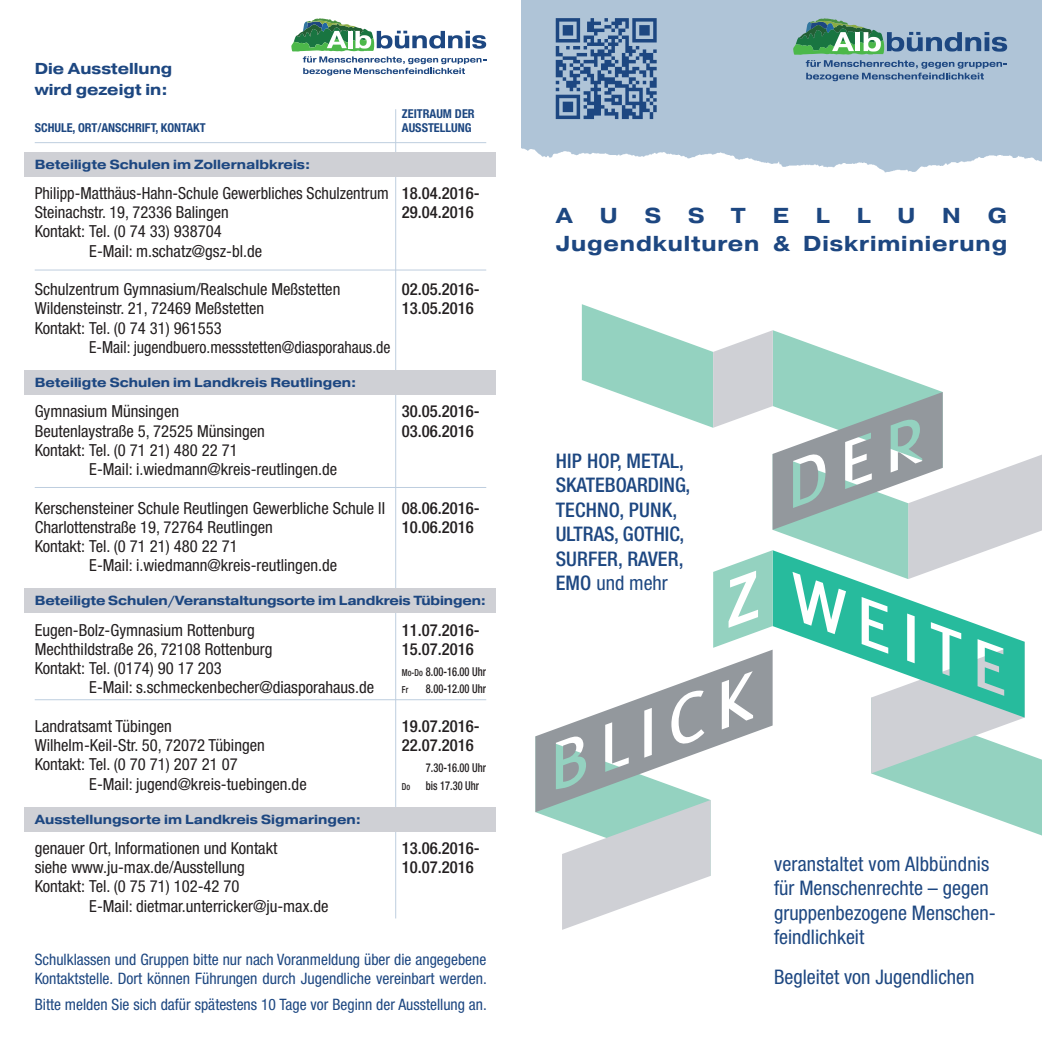
<style>
.page{position:relative;width:1042px;height:1042px;background:#fff}
.page>*{position:absolute;margin:0;border:0;box-sizing:border-box;transform-origin:0 0}
.Subheader2{font:700 21.53px "Pragmatica Ext";letter-spacing:.04em;color:#1d4781}
.Subheader2-2{font:condensed 20.12px/24.5px "Helvetica Neue LT Std";color:#1d4781}
.Subheader2-3{font:500 condensed 20.12px/24.5px "Helvetica Neue LT Std";color:#1d4781}
.Liste_Titel{font:condensed 16.62px/19.2px "Helvetica Neue LT Std";color:#231f20}
.Liste_Titel-2{font:500 condensed 16.62px/19.2px "Helvetica Neue LT Std";color:#231f20}
.Liste_Text{font:condensed 15.75px/18.9px "Helvetica Neue LT Std";color:#1d4781}
.Fließtext{font:700 15.75px/21px "Pragmatica Ext";color:#1d4781}
.Liste_Titel-3{font:700 13.12px "Pragmatica Ext";color:#1d4781}
.Liste_Titel-4{font:500 condensed 12.25px "Helvetica Neue LT Std";color:#231f20;scale:.85 1}
.Liste{font:700 condensed 12.25px/14px "Helvetica Neue LT Std";color:#1d4781}
.Liste_Titel-5{font:500 condensed 9.62px "Helvetica Neue LT Std";color:#231f20;scale:.85 1}
.s1{font-size:9.62px}
.s2{font-weight:400}
</style>
<div class="page">
<img style="left:521px;top:0;width:521px;height:173px">
<svg style="left:535px;top:304px;width:507px;height:626px"></svg>
<svg style="left:291px;top:18px;width:195px;height:58px"></svg>
<svg style="left:793px;top:18px;width:214px;height:63px;background:#87a8b5"></svg>
<hr style="left:35px;top:142px;width:451px;height:1px;background:#becedf">
<hr style="left:395px;top:109px;width:1px;height:46px;background:#becedf">
<svg style="left:556px;top:18px;width:101px;height:101px;background:#6484ab"></svg>
<hr style="left:395px;top:168px;width:1px;height:214px;background:#becedf">
<hr style="left:35px;top:270px;width:451px;height:1px;background:#becedf">
<div style="left:25px;top:152px;width:471px;height:25px;background:#cfd0d5"></div>
<hr style="left:395px;top:387px;width:1px;height:212px;background:#becedf">
<hr style="left:35px;top:487px;width:451px;height:1px;background:#becedf">
<div style="left:25px;top:370px;width:471px;height:25px;background:#cfd0d5"></div>
<hr style="left:395px;top:602px;width:1px;height:225px;background:#becedf">
<hr style="left:35px;top:699px;width:451px;height:1px;background:#becedf">
<div style="left:25px;top:588px;width:471px;height:25px;background:#cfd0d5"></div>
<hr style="left:395px;top:818px;width:1px;height:100px;background:#becedf">
<div style="left:25px;top:807px;width:471px;height:24px;background:#cfd0d5"></div>
<p class="Fließtext" style="left:35px;top:58px;width:139px">Die Ausstellung wird gezeigt in:</p>
<p class="Liste" style="left:35px;top:120px;width:172px">SCHULE, ORT/ANSCHRIFT, KONTAKT</p>
<p class="Liste_Titel-3" style="left:35px;top:156px;width:277px">Beteiligte Schulen im Zollernalbkreis:</p>
<p class="Liste_Titel" style="left:35px;top:183px;width:355px">Philipp-Matthäus-Hahn-Schule Gewerbliches Schulzentrum</p>
<p class="Liste_Titel" style="left:35px;top:203px;width:195px">Steinachstr. 19, 72336 Balingen</p>
<p class="Liste_Titel" style="left:89px;top:222px;width:174px;text-indent:-55px">Kontakt: Tel. (0 74 33) 938704<br>E-Mail: m.schatz@gsz-bl.de</p>
<p class="Liste_Titel" style="left:35px;top:280px;width:307px">Schulzentrum Gymnasium/Realschule Meßstetten</p>
<p class="Liste_Titel" style="left:35px;top:299px;width:231px">Wildensteinstr. 21, 72469 Meßstetten</p>
<p class="Liste_Titel" style="left:89px;top:318px;width:303px;text-indent:-55px">Kontakt: Tel. (0 74 31) 961553<br>E-Mail: jugendbuero.messstetten@diasporahaus.de</p>
<p class="Liste_Titel-3" style="left:35px;top:374px;width:323px">Beteiligte Schulen im Landkreis Reutlingen:</p>
<p class="Liste_Titel" style="left:35px;top:402px;width:146px">Gymnasium Münsingen</p>
<p class="Liste_Titel" style="left:35px;top:421px;width:232px">Beutenlaystraße 5, 72525 Münsingen</p>
<p class="Liste_Titel" style="left:89px;top:440px;width:249px;text-indent:-55px">Kontakt: Tel. (0 71 21) 480 22 71<br>E-Mail: i.wiedmann@kreis-reutlingen.de</p>
<p class="Liste_Titel" style="left:35px;top:498px;width:352px">Kerschensteiner Schule Reutlingen Gewerbliche Schule II</p>
<p class="Liste_Titel" style="left:35px;top:517px;width:240px">Charlottenstraße 19, 72764 Reutlingen</p>
<p class="Liste_Titel" style="left:89px;top:536px;width:249px;text-indent:-55px">Kontakt: Tel. (0 71 21) 480 22 71<br>E-Mail: i.wiedmann@kreis-reutlingen.de</p>
<p class="Liste" style="left:402px;top:106px;width:74px">ZEITRAUM DER<br>AUSSTELLUNG</p>
<p class="Liste_Titel-2" style="left:402px;top:183px;width:79px">18.04.2016-<br>29.04.2016</p>
<p class="Liste_Titel-2" style="left:402px;top:279px;width:79px">02.05.2016-<br>13.05.2016</p>
<p class="Liste_Titel-2" style="left:402px;top:401px;width:79px">30.05.2016-<br>03.06.2016</p>
<p class="Liste_Titel-2" style="left:402px;top:498px;width:79px">08.06.2016-<br>10.06.2016</p>
<p class="Liste_Titel-3" style="left:35px;top:592px;width:453px">Beteiligte Schulen/Veranstaltungsorte im Landkreis Tübingen:</p>
<p class="Liste_Titel" style="left:35px;top:620px;width:222px">Eugen-Bolz-Gymnasium Rottenburg</p>
<p class="Liste_Titel" style="left:35px;top:639px;width:239px">Mechthildstraße 26, 72108 Rottenburg</p>
<p class="Liste_Titel" style="left:89px;top:658px;width:286px;text-indent:-55px">Kontakt: Tel. (0174) 90 17 203<br>E-Mail: s.schmeckenbecher@diasporahaus.de</p>
<p class="Liste_Titel" style="left:35px;top:716px;width:139px">Landratsamt Tübingen</p>
<p class="Liste_Titel" style="left:35px;top:735px;width:232px">Wilhelm-Keil-Str. 50, 72072 Tübingen</p>
<p class="Liste_Titel" style="left:89px;top:755px;width:219px;text-indent:-55px">Kontakt: Tel. (0 70 71) 207 21 07<br>E-Mail: jugend@kreis-tuebingen.de</p>
<p class="Liste_Titel-3" style="left:35px;top:810px;width:328px">Ausstellungsorte im Landkreis Sigmaringen:</p>
<p class="Liste_Titel" style="left:35px;top:838px;width:244px">genauer Ort, Informationen und Kontakt</p>
<p class="Liste_Titel" style="left:35px;top:857px;width:212px">siehe www.ju-max.de/Ausstellung</p>
<p class="Liste_Titel" style="left:89px;top:877px;width:241px;text-indent:-55px">Kontakt: Tel. (0 75 71) 102-42 70<br>E-Mail: dietmar.unterricker@ju-max.de</p>
<p class="Liste_Titel-2" style="left:402px;top:620px;width:79px">11.07.2016-<br>15.07.2016</p>
<p class="Liste_Titel-4" style="left:402px;top:664px;width:100px"><span class="s1">Mo-Do</span> 8.00-16.00 Uhr</p>
<p class="Liste_Titel-5" style="left:402px;top:684px;width:9px">Fr</p>
<p class="Liste_Titel-4" style="left:426px;top:682px;width:72px">8.00-12.00 Uhr</p>
<p class="Liste_Titel-2" style="left:402px;top:716px;width:79px">19.07.2016-<br>22.07.2016</p>
<p class="Liste_Titel-4" style="left:426px;top:760px;width:72px">7.30-16.00 Uhr</p>
<p class="Liste_Titel-5" style="left:402px;top:780px;width:11px">Do</p>
<p class="Liste_Titel-4" style="left:426px;top:778px;width:64px">bis 17.30 Uhr</p>
<p class="Liste_Titel-2" style="left:402px;top:838px;width:79px">13.06.2016-<br>10.07.2016</p>
<p class="Liste_Text" style="left:35px;top:950px;width:454px">Schulklassen und Gruppen bitte nur nach Voranmeldung über die angegebene<br>Kontaktstelle. Dort können Führungen durch Jugendliche vereinbart werden.</p>
<p class="Liste_Text" style="left:35px;top:995px;width:454px">Bitte melden Sie sich dafür spätestens 10 Tage vor Beginn der Ausstellung an.</p>
<p class="Subheader2" style="left:556px;top:202px;width:18px">A</p>
<p class="Subheader2" style="left:600px;top:202px;width:19px">U</p>
<p class="Subheader2" style="left:645px;top:202px;width:18px">S</p>
<p class="Subheader2" style="left:688px;top:202px;width:59px">S T</p>
<p class="Subheader2" style="left:773px;top:202px;width:18px">E</p>
<p class="Subheader2" style="left:816px;top:202px;width:16px">L</p>
<p class="Subheader2" style="left:857px;top:202px;width:60px">L U</p>
<p class="Subheader2" style="left:942px;top:202px;width:20px">N</p>
<p class="Subheader2" style="left:988px;top:202px;width:21px">G</p>
<p class="Subheader2" style="left:556px;top:230px;width:453px">Jugendkulturen &amp; Diskriminierung</p>
<p class="Subheader2-3" style="left:556px;top:448px;width:136px">HIP HOP, METAL,<br>SKATEBOARDING,<br>TECHNO, PUNK,<br>ULTRAS, GOTHIC,<br>SURFER, RAVER,<br>EMO <span class="s2">und mehr</span></p>
<p class="Subheader2-2" style="left:774px;top:851px;width:223px">veranstaltet vom Albbündnis für Menschenrechte – gegen gruppenbezogene Menschen&shy;feindlichkeit</p>
<p class="Subheader2-2" style="left:774px;top:964px;width:202px">Begleitet von Jugendlichen</p>
</div>
